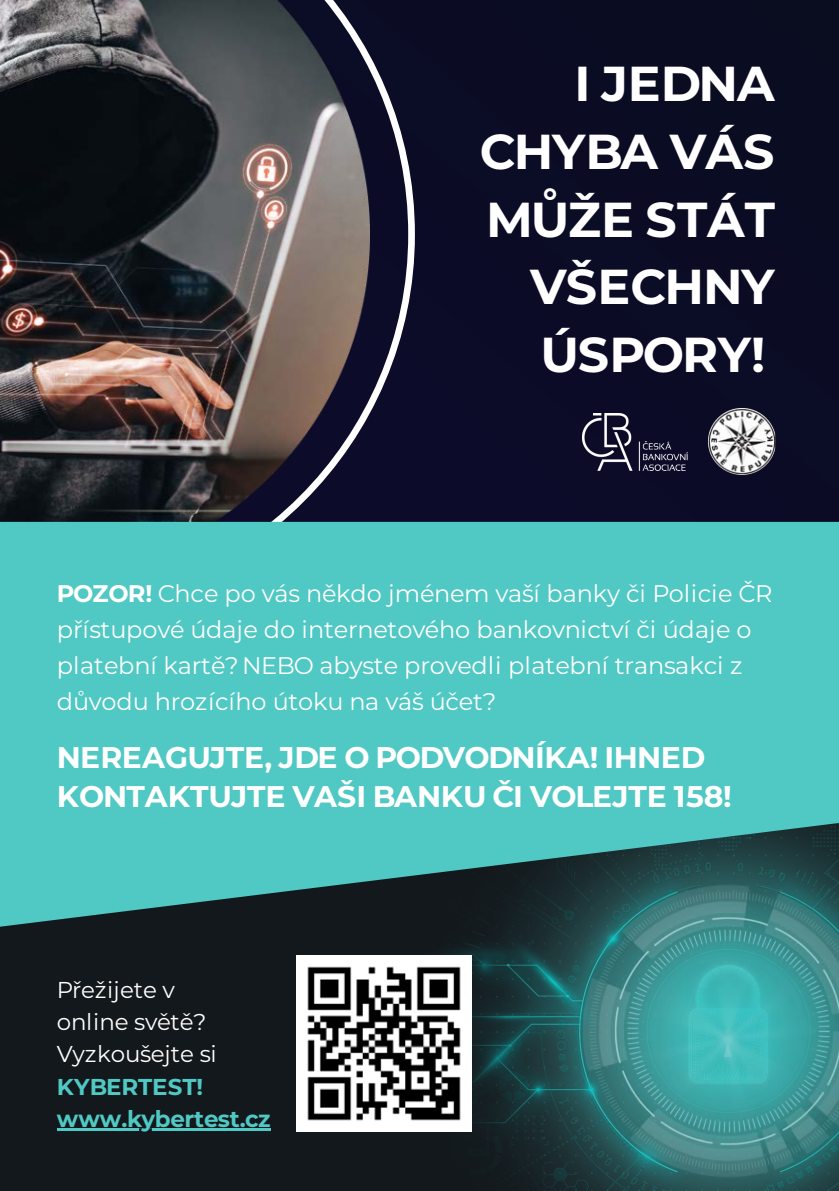
<style>
.page{position:relative;width:839px;height:1191px;background:#fff}
.page>*{position:absolute;margin:0;border:0;box-sizing:border-box;transform-origin:0 0}
.t1{font:700 49px/67.6px "Montserrat";letter-spacing:-.015em;color:#fff;text-align:right}
.t2{font:700 29.8px/39.8px "Montserrat";letter-spacing:-.01em;color:#fff}
.t3{font:24px/36px "Montserrat";letter-spacing:-.005em;color:#fff}
.t4{font:23px/32.2px "Montserrat";letter-spacing:-.01em;color:#fff}
.t5{font:700 23px "Montserrat";letter-spacing:-.005em;color:#50c8c3}
.s1{font-weight:700}
</style>
<div class="page">
<div style="left:415px;top:0;width:423px;height:522px;background:#0b0c25"></div>
<img style="left:0;top:0;width:415px;height:522px">
<div style="left:0;top:932px;width:317px;height:259px;background:#13181c"></div>
<img style="left:582px;top:413px;width:105px;height:57px">
<img style="left:709px;top:408px;width:66px;height:66px">
<img style="left:317px;top:932px;width:521px;height:259px">
<svg style="left:0;top:522px;width:838px;height:410px;background:#49b4b0"></svg>
<img style="left:296px;top:956px;width:176px;height:176px">
<hr style="left:57px;top:1128px;width:214px;height:3px;background:#50c8c3">
<p class="t1" style="left:479px;top:48px;width:297px">I JEDNA<br>CHYBA VÁS<br>MŮŽE STÁT<br>VŠECHNY<br>ÚSPORY!</p>
<p class="t3" style="left:57px;top:574px;width:717px"><span class="s1">POZOR!</span> Chce po vás někdo jménem vaší banky či Policie ČR přístupové údaje do internetového bankovnictví či údaje o platební kartě? NEBO abyste provedli platební transakci z důvodu hrozícího útoku na váš účet?</p>
<p class="t2" style="left:57px;top:736px;width:676px">NEREAGUJTE, JDE O PODVODNÍKA! IHNED<br>KONTAKTUJTE VAŠI BANKU ČI VOLEJTE 158!</p>
<p class="t4" style="left:57px;top:973px;width:161px">Přežijete v online světě?<br>Vyzkoušejte si</p>
<p class="t5" style="left:57px;top:1070px;width:148px">KYBERTEST!</p>
<p class="t5" style="left:57px;top:1103px;width:215px">www.kybertest.cz</p>
</div>
